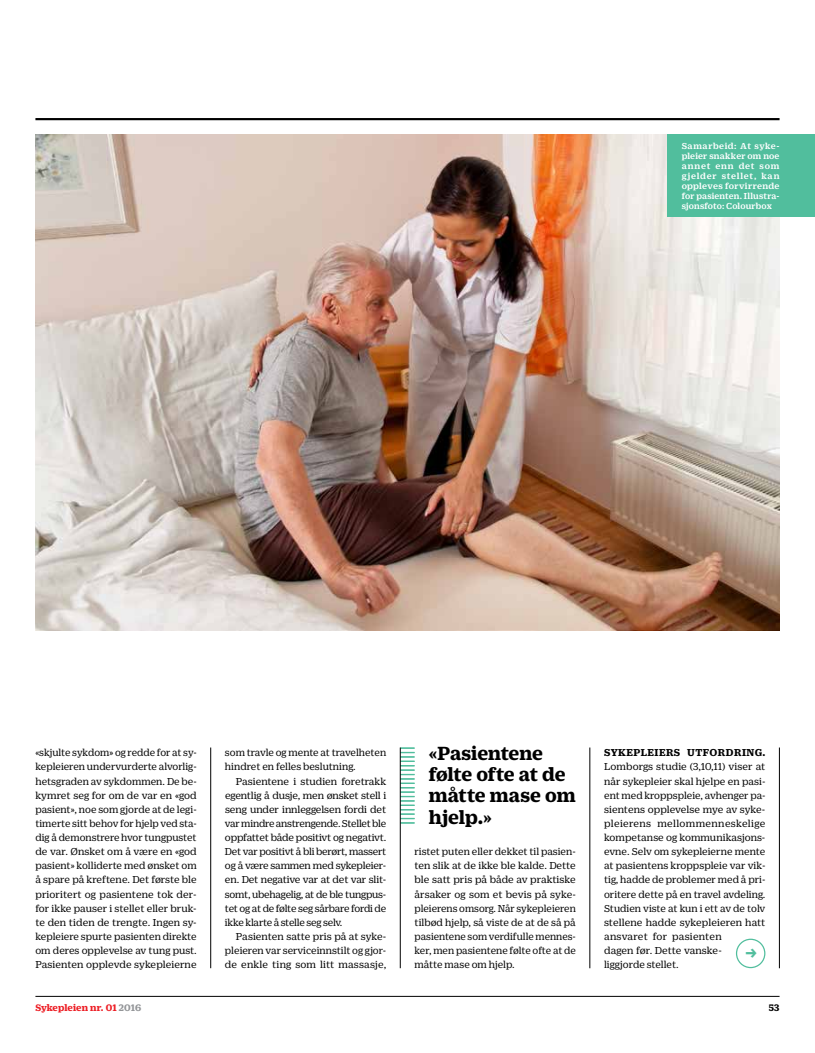
<style>
.page{position:relative;width:815px;height:1053px;background:#fff}
.page>*{position:absolute;margin:0;border:0;box-sizing:border-box;transform-origin:0 0}
.t1{font:700 22.5px "Morgan Sans Cond";color:#51be9d}
.t2{font:700 20.62px/21.2px "Duplicate Ionic";letter-spacing:-.01em;color:#000}
.t3{font:10.88px/14.1px "Duplicate Ionic";color:#000;text-align:justify}
.t4{font:700 10.88px "Duplicate Ionic";letter-spacing:.04em;color:#000}
.t5{font:700 10.25px "Duplicate Ionic";letter-spacing:.005em;color:#ed1d24}
.t6{font:700 10.25px "Duplicate Ionic";color:#000}
.t7{font:500 9.38px/10px "Duplicate Ionic";letter-spacing:.015em;color:#fff;text-align:justify}
.s1{color:#939598}
</style>
<div class="page">
<hr style="left:35px;top:996px;width:745px;height:1px;background:#000">
<hr style="left:35px;top:118px;width:745px;height:2px;background:#000">
<svg style="left:401px;top:747px;width:14px;height:76px"></svg>
<img style="left:35px;top:134px;width:745px;height:496px">
<div style="left:668px;top:134px;width:147px;height:82px;background:#51be9d"></div>
<div style="left:736px;top:938px;width:29px;height:30px;border:1px solid #51be9d;border-radius:50%"></div>
<hr style="left:779px;top:747px;width:1px;height:221px;background:#000">
<hr style="left:210px;top:747px;width:1px;height:221px;background:#000">
<hr style="left:400px;top:747px;width:1px;height:221px;background:#000">
<hr style="left:590px;top:747px;width:1px;height:221px;background:#000">
<p class="t7" style="left:682px;top:140px;width:99px">Samarbeid: At syke&shy;pleier snakker om noe annet enn det som gjelder stellet, kan oppleves forvirrende for pasienten. Illustra&shy;sjonsfoto: Colourbox</p>
<p class="t3" style="left:35px;top:744px;width:163px">«skjulte sykdom» og redde for at sy&shy;kepleieren undervurderte alvorlig&shy;hetsgraden av sykdommen. De be&shy;kymret seg for om de var en «god pasient», noe som gjorde at de legi&shy;timerte sitt behov for hjelp ved sta&shy;dig å demonstrere hvor tungpustet de var. Ønsket om å være en «god pasient» kolliderte med ønsket om å spare på kreftene. Det første ble prioritert og pasientene tok der&shy;for ikke pauser i stellet eller bruk&shy;te den tiden de trengte. Ingen sy&shy;kepleiere spurte pasienten direkte om deres opplevelse av tung pust.<br>Pasienten opplevde sykepleierne</p>
<p class="t3" style="left:225px;top:744px;width:163px">som travle og mente at travelheten hindret en felles beslutning.</p>
<p class="t3" style="left:225px;top:773px;width:163px;text-indent:11px">Pasientene i studien foretrakk egentlig å dusje, men ønsket stell i seng under innleggelsen fordi det var mindre anstrengende. Stellet ble oppfattet både positivt og negativt.<br>Det var positivt å bli berørt, massert og å være sammen med sykepleier&shy;en. Det negative var at det var slit&shy;somt, ubehagelig, at de ble tungpus&shy;tet og at de følte seg sårbare fordi de ikke klarte å stelle seg selv.</p>
<p class="t3" style="left:225px;top:928px;width:163px;text-indent:11px">Pasienten satte pris på at syke&shy;pleieren var serviceinnstilt og gjor&shy;de enkle ting som litt massasje,</p>
<h2 class="t2" style="left:429px;top:740px;width:148px">«Pasientene følte ofte at de måtte mase om hjelp.»</h2>
<p class="t3" style="left:415px;top:843px;width:163px">ristet puten eller dekket til pasien&shy;ten slik at de ikke ble kalde. Dette ble satt pris på både av praktiske årsaker og som et bevis på syke&shy;pleierens omsorg. Når sykepleieren tilbød hjelp, så viste de at de så på pasientene som verdifulle mennes&shy;ker, men pasientene følte ofte at de måtte mase om hjelp.</p>
<p class="t4" style="left:604px;top:744px;width:163px">SYKEPLEIERS UTFORDRING.</p>
<p class="t3" style="left:604px;top:758px;width:163px;text-align:left">Lomborgs studie (3,10,11) viser at når sykepleier skal hjelpe en pasi&shy;ent med kroppspleie, avhenger pa&shy;sientens opplevelse mye av syke&shy;pleierens mellommenneskelige kompetanse og kommunikasjons&shy;evne. Selv om sykepleierne mente at pasientens kroppspleie var vik&shy;tig, hadde de problemer med å pri&shy;oritere dette på en travel avdeling.<br>Studien viste at kun i ett av de tolv stellene hadde sykepleieren hatt ansvaret for pasienten<br>dagen før. Dette vanske-<br>liggjorde stellet.</p>
<h1 class="t1" style="left:745px;top:939px;width:14px">→</h1>
<p class="t5" style="left:35px;top:999px;width:107px">Sykepleien nr. 01 <span class="s1">2016</span></p>
<p class="t6" style="left:769px;top:999px;width:12px">53</p>
</div>
